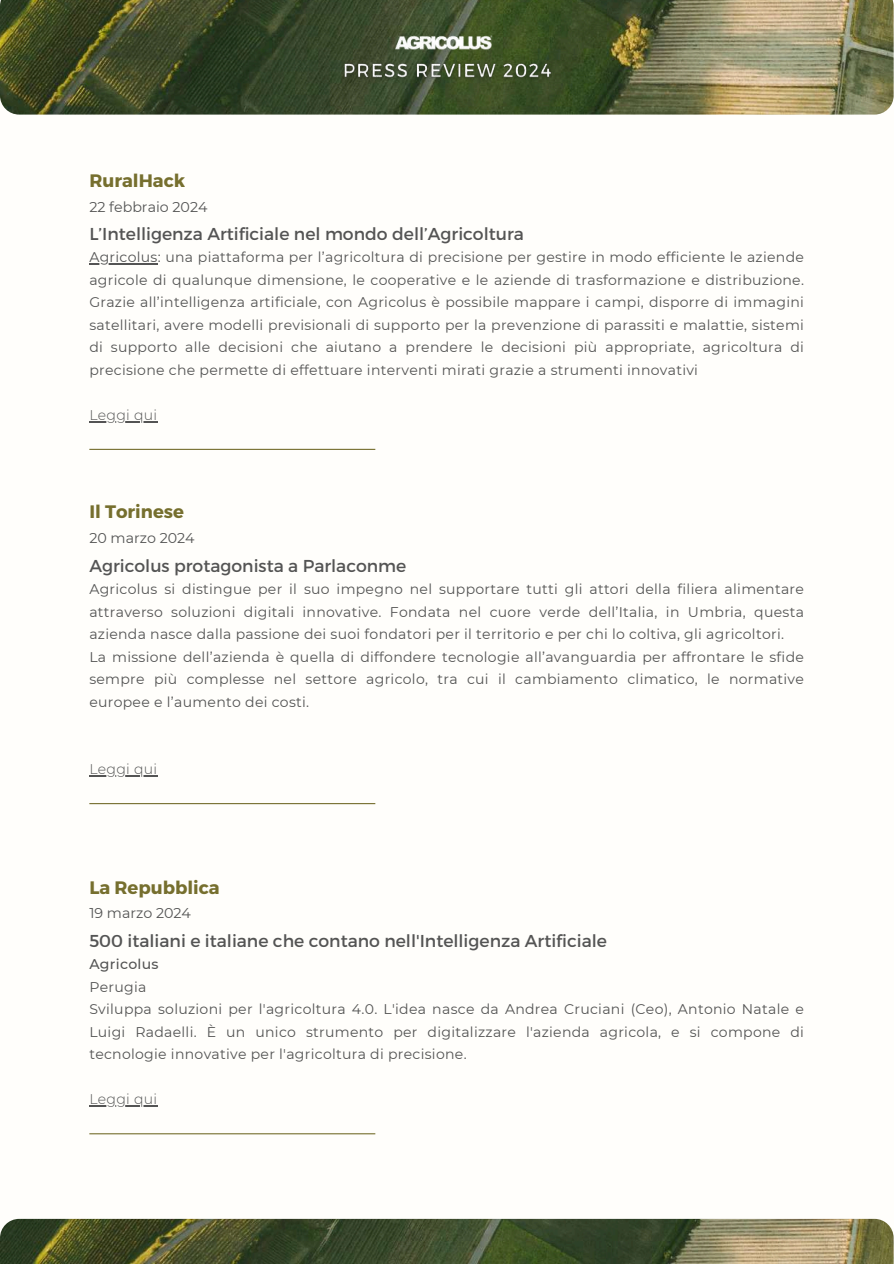
<style>
.page{position:relative;width:894px;height:1264px;background:#fff}
.page>*{position:absolute;margin:0;border:0;box-sizing:border-box;transform-origin:0 0}
.t1{font:700 18px "Montserrat";color:#766f2e}
.t2{font:17.25px "Montserrat";color:#545454}
.t3{font:14.25px "Montserrat";color:#545454}
.t4{font:14.1px/22.5px "Montserrat";letter-spacing:.02em;color:#545454}
.t5{font:300 14.1px "Montserrat";letter-spacing:.02em;color:#545454}
.t6{font:500 14.1px "Montserrat";letter-spacing:.02em;color:#545454}
</style>
<div class="page">
<div style="left:0;top:0;width:893px;height:1263px;background:#fffefb"></div>
<hr style="left:89px;top:263px;width:69px;height:1px;background:#545454">
<hr style="left:89px;top:421px;width:68px;height:1px;background:#545454">
<hr style="left:89px;top:449px;width:286px;height:1px;background:#766f2e">
<hr style="left:89px;top:775px;width:68px;height:1px;background:#545454">
<hr style="left:89px;top:803px;width:286px;height:1px;background:#766f2e">
<hr style="left:89px;top:1105px;width:68px;height:1px;background:#545454">
<hr style="left:89px;top:1133px;width:286px;height:1px;background:#766f2e">
<img style="left:0;top:0;width:893px;height:115px">
<img style="left:387px;top:0;width:112px;height:86px">
<img style="left:337px;top:57px;width:220px;height:28px">
<img style="left:0;top:1218px;width:893px;height:45px">
<p class="t1" style="left:89px;top:168px;width:97px">RuralHack</p>
<p class="t3" style="left:89px;top:198px;width:120px">22 febbraio 2024</p>
<p class="t2" style="left:89px;top:223px;width:436px">L’Intelligenza Artificiale nel mondo dell’Agricoltura</p>
<p class="t4" style="left:89px;top:246px;width:716px;text-align:justify">Agricolus: una piattaforma per l’agricoltura di precisione per gestire in modo efficiente le aziende agricole di qualunque dimensione, le cooperative e le aziende di trasformazione e distribuzione.<br>Grazie all’intelligenza artificiale, con Agricolus è possibile mappare i campi, disporre di immagini satellitari, avere modelli previsionali di supporto per la prevenzione di parassiti e malattie, sistemi di supporto alle decisioni che aiutano a prendere le decisioni più appropriate, agricoltura di precisione che permette di effettuare interventi mirati grazie a strumenti innovativi</p>
<p class="t5" style="left:89px;top:406px;width:69px">Leggi qui</p>
<p class="t1" style="left:89px;top:500px;width:96px">Il Torinese</p>
<p class="t3" style="left:89px;top:529px;width:107px">20 marzo 2024</p>
<p class="t2" style="left:89px;top:554px;width:318px">Agricolus protagonista a Parlaconme</p>
<p class="t4" style="left:89px;top:577px;width:716px">Agricolus si distingue per il suo impegno nel supportare tutti gli attori della filiera alimentare attraverso soluzioni digitali innovative. Fondata nel cuore verde dell’Italia, in Umbria, questa azienda nasce dalla passione dei suoi fondatori per il territorio e per chi lo coltiva, gli agricoltori.<br>La missione dell’azienda è quella di diffondere tecnologie all’avanguardia per affrontare le sfide sempre più complesse nel settore agricolo, tra cui il cambiamento climatico, le normative europee e l’aumento dei costi.</p>
<p class="t5" style="left:89px;top:760px;width:69px">Leggi qui</p>
<p class="t1" style="left:89px;top:875px;width:132px">La Repubblica</p>
<p class="t3" style="left:89px;top:904px;width:103px">19 marzo 2024</p>
<p class="t2" style="left:89px;top:929px;width:519px">500 italiani e italiane che contano nell'Intelligenza Artificiale</p>
<p class="t6" style="left:89px;top:955px;width:71px">Agricolus</p>
<p class="t4" style="left:89px;top:975px;width:716px">Perugia<br>Sviluppa soluzioni per l'agricoltura 4.0. L'idea nasce da Andrea Cruciani (Ceo), Antonio Natale e Luigi Radaelli. È un unico strumento per digitalizzare l'azienda agricola, e si compone di tecnologie innovative per l'agricoltura di precisione.</p>
<p class="t5" style="left:89px;top:1090px;width:69px">Leggi qui</p>
</div>
